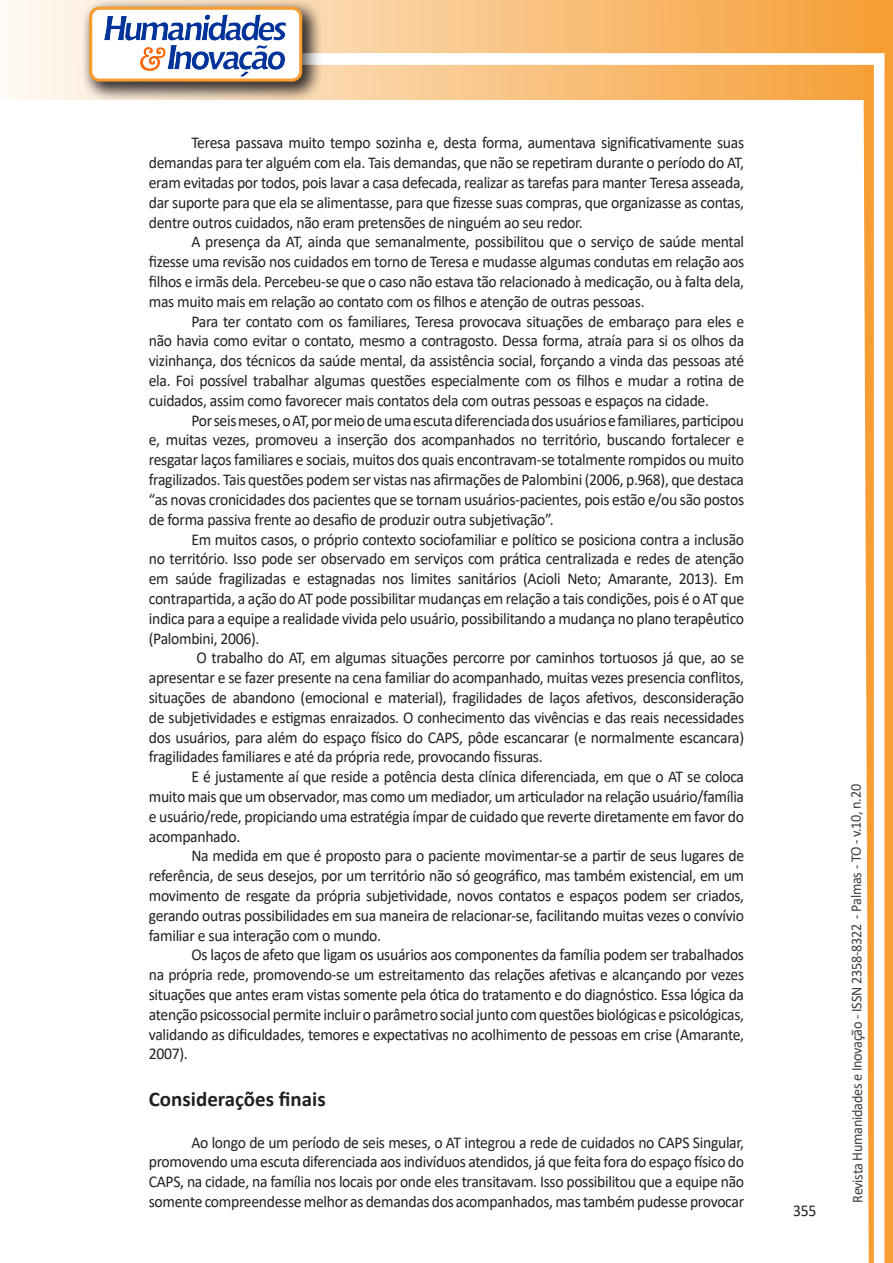
<style>
.page{position:relative;width:893px;height:1263px;background:#fff}
.page>*{position:absolute;margin:0;border:0;box-sizing:border-box;transform-origin:0 0}
.Titulo_2{font:700 21px "Calibri";color:#231f20}
.texto{font:16.5px/19.8px "Calibri";letter-spacing:-.02em;color:#231f20;text-align:justify;scale:.95 1}
.t1{font:15px "Calibri";letter-spacing:-.025em;color:#3e3e3f;scale:.95 1}
</style>
<div class="page">
<svg style="left:5px;top:0;width:858px;height:100px;background:#f9c484"></svg>
<div style="left:302px;top:53px;width:582px;height:12px;background:#fff;border:2px solid #fff"></div>
<svg style="left:863px;top:0;width:30px;height:1263px"></svg>
<div style="left:81px;top:0;width:241px;height:102px;background:#231f20;opacity:.75"></div>
<div style="left:91px;top:8px;width:210px;height:72px;background:#fff;border-radius:9px"></div>
<img style="left:104px;top:14px;width:181px;height:62px">
<div style="left:89px;top:7px;width:213px;height:75px;border:3px solid #f69e34;border-radius:9px"></div>
<p class="texto" style="left:149px;top:133px;width:628px;text-indent:43px">Teresa passava muito tempo sozinha e, desta forma, aumentava significativamente suas demandas para ter alguém com ela. Tais demandas, que não se repetiram durante o período do AT, eram evitadas por todos, pois lavar a casa defecada, realizar as tarefas para manter Teresa asseada, dar suporte para que ela se alimentasse, para que fizesse suas compras, que organizasse as contas, dentre outros cuidados, não eram pretensões de ninguém ao seu redor.</p>
<p class="texto" style="left:149px;top:232px;width:628px;text-indent:43px">A presença da AT, ainda que semanalmente, possibilitou que o serviço de saúde mental fizesse uma revisão nos cuidados em torno de Teresa e mudasse algumas condutas em relação aos filhos e irmãs dela. Percebeu-se que o caso não estava tão relacionado à medicação, ou à falta dela, mas muito mais em relação ao contato com os filhos e atenção de outras pessoas.</p>
<p class="texto" style="left:149px;top:311px;width:628px;text-indent:43px">Para ter contato com os familiares, Teresa provocava situações de embaraço para eles e não havia como evitar o contato, mesmo a contragosto. Dessa forma, atraía para si os olhos da vizinhança, dos técnicos da saúde mental, da assistência social, forçando a vinda das pessoas até ela. Foi possível trabalhar algumas questões especialmente com os filhos e mudar a rotina de cuidados, assim como favorecer mais contatos dela com outras pessoas e espaços na cidade.</p>
<p class="texto" style="left:149px;top:410px;width:628px;text-indent:43px">Porseismeses,oAT,pormeiodeumaescutadiferenciadadosusuáriosefamiliares,participou e, muitas vezes, promoveu a inserção dos acompanhados no território, buscando fortalecer e resgatar laços familiares e sociais, muitos dos quais encontravam-se totalmente rompidos ou muito fragilizados. Tais questões podem ser vistas nas afirmações de Palombini (2006, p.968), que destaca “as novas cronicidades dos pacientes que se tornam usuários-pacientes, pois estão e/ou são postos de forma passiva frente ao desafio de produzir outra subjetivação”.</p>
<p class="texto" style="left:149px;top:529px;width:628px;text-indent:43px">Em muitos casos, o próprio contexto sociofamiliar e político se posiciona contra a inclusão no território. Isso pode ser observado em serviços com prática centralizada e redes de atenção em saúde fragilizadas e estagnadas nos limites sanitários (Acioli Neto; Amarante, 2013). Em contrapartida, a ação do AT pode possibilitar mudanças em relação a tais condições, pois é o AT que indica para a equipe a realidade vivida pelo usuário, possibilitando a mudança no plano terapêutico (Palombini, 2006).</p>
<p class="texto" style="left:149px;top:647px;width:628px;text-indent:48px">O trabalho do AT, em algumas situações percorre por caminhos tortuosos já que, ao se apresentar e se fazer presente na cena familiar do acompanhado, muitas vezes presencia conflitos, situações de abandono (emocional e material), fragilidades de laços afetivos, desconsideração de subjetividades e estigmas enraizados. O conhecimento das vivências e das reais necessidades dos usuários, para além do espaço físico do CAPS, pôde escancarar (e normalmente escancara) fragilidades familiares e até da própria rede, provocando fissuras.</p>
<p class="texto" style="left:149px;top:766px;width:628px;text-indent:43px">E é justamente aí que reside a potência desta clínica diferenciada, em que o AT se coloca muito mais que um observador, mas como um mediador, um articulador na relação usuário/família e usuário/rede, propiciando uma estratégia ímpar de cuidado que reverte diretamente em favor do acompanhado.</p>
<p class="texto" style="left:149px;top:845px;width:628px;text-indent:43px">Na medida em que é proposto para o paciente movimentar-se a partir de seus lugares de referência, de seus desejos, por um território não só geográfico, mas também existencial, em um movimento de resgate da própria subjetividade, novos contatos e espaços podem ser criados, gerando outras possibilidades em sua maneira de relacionar-se, facilitando muitas vezes o convívio familiar e sua interação com o mundo.</p>
<p class="texto" style="left:149px;top:944px;width:628px;text-indent:43px">Os laços de afeto que ligam os usuários aos componentes da família podem ser trabalhados na própria rede, promovendo-se um estreitamento das relações afetivas e alcançando por vezes situações que antes eram vistas somente pela ótica do tratamento e do diagnóstico. Essa lógica da atençãopsicossocialpermite incluiroparâmetrosocial juntocomquestõesbiológicas epsicológicas, validando as dificuldades, temores e expectativas no acolhimento de pessoas em crise (Amarante, 2007).</p>
<p class="Titulo_2" style="left:149px;top:1084px;width:178px">Considerações finais</p>
<p class="texto" style="left:149px;top:1132px;width:628px;text-indent:43px">Ao longo de um período de seis meses, o AT integrou a rede de cuidados no CAPS Singular, promovendo uma escuta diferenciada aos indivíduos atendidos, já que feita fora do espaço físico do CAPS, na cidade, na família nos locais por onde eles transitavam. Isso possibilitou que a equipe não somente compreendesse melhor as demandas dos acompanhados, mastambémpudesse provocar</p>
<p class="texto" style="left:793px;top:1200px;width:26px">355</p>
<p class="t1" style="left:846px;top:1203px;width:442px;rotate:-90deg">Revista Humanidades e Inovação - ISSN 2358-8322 - Palmas - TO - v.10, n.20</p>
</div>
